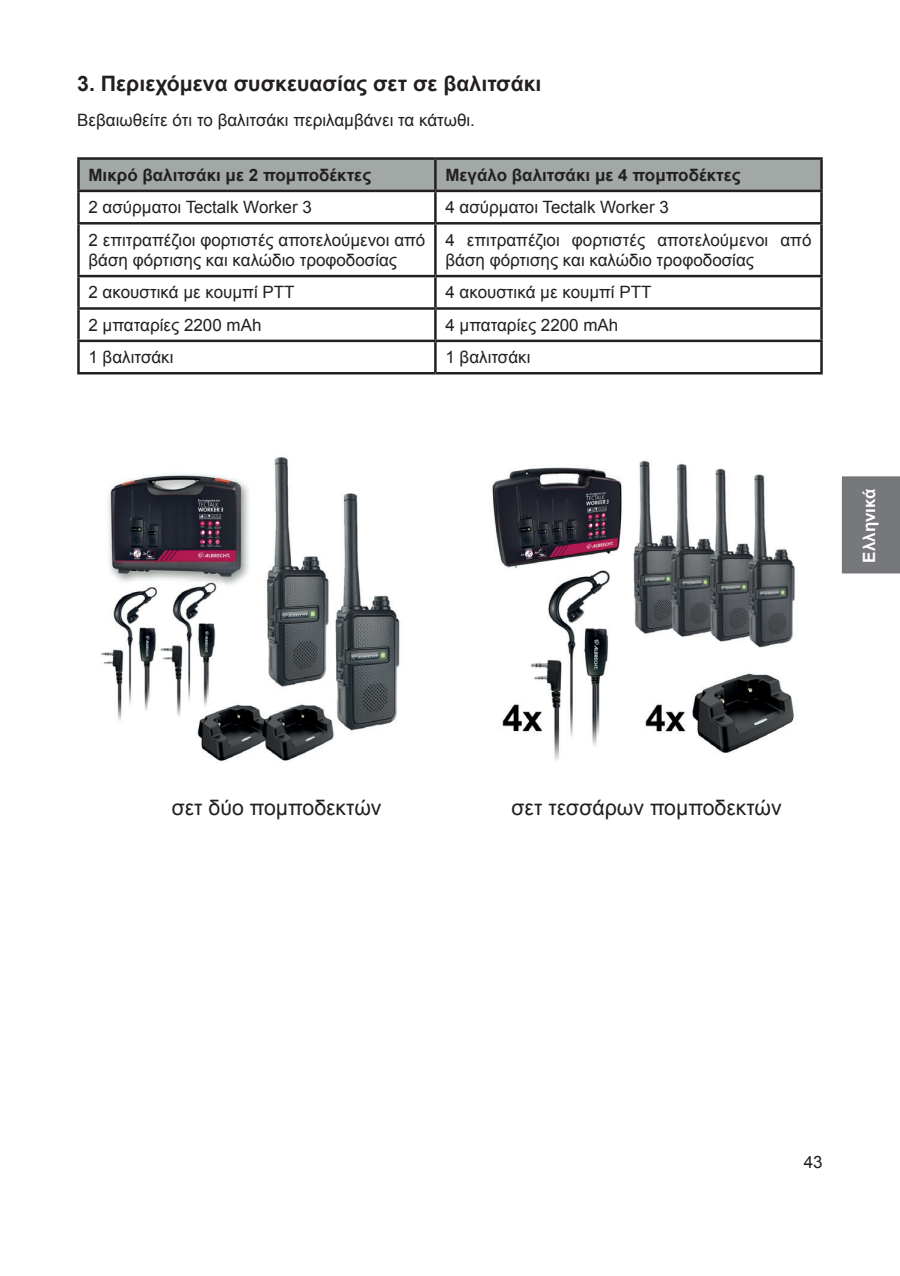
<style>
.page{position:relative;width:900px;height:1276px;background:#fff}
.page>*{position:absolute;margin:0;border:0;box-sizing:border-box;transform-origin:0 0}
.t1{font:21.25px "Arial";color:#231f20}
.t2{font:700 21.25px "Arial";color:#231f20}
.t3{font:17px/20.5px "Arial";color:#231f20}
.t4{font:700 17px "Arial";color:#231f20}
.t5{font:700 17px "Arial";color:#fff}
</style>
<div class="page">
<div style="left:842px;top:476px;width:58px;height:97px;background:#76787b"></div>
<div style="left:80px;top:160px;width:740px;height:30px;background:#a1a8a5"></div>
<hr style="left:77px;top:157px;width:358px;height:3px;background:#231f20">
<hr style="left:77px;top:160px;width:3px;height:30px;background:#231f20">
<hr style="left:435px;top:157px;width:388px;height:3px;background:#231f20">
<hr style="left:434px;top:160px;width:3px;height:30px;background:#231f20">
<hr style="left:820px;top:160px;width:3px;height:30px;background:#231f20">
<hr style="left:77px;top:190px;width:358px;height:2px;background:#231f20">
<hr style="left:77px;top:192px;width:3px;height:30px;background:#231f20">
<hr style="left:435px;top:190px;width:388px;height:2px;background:#231f20">
<hr style="left:434px;top:192px;width:3px;height:30px;background:#231f20">
<hr style="left:820px;top:192px;width:3px;height:30px;background:#231f20">
<hr style="left:77px;top:222px;width:358px;height:2px;background:#231f20">
<hr style="left:77px;top:224px;width:3px;height:51px;background:#231f20">
<hr style="left:435px;top:222px;width:388px;height:2px;background:#231f20">
<hr style="left:434px;top:224px;width:3px;height:51px;background:#231f20">
<hr style="left:820px;top:224px;width:3px;height:51px;background:#231f20">
<hr style="left:77px;top:275px;width:358px;height:2px;background:#231f20">
<hr style="left:77px;top:277px;width:3px;height:30px;background:#231f20">
<hr style="left:435px;top:275px;width:388px;height:2px;background:#231f20">
<hr style="left:434px;top:277px;width:3px;height:30px;background:#231f20">
<hr style="left:820px;top:277px;width:3px;height:30px;background:#231f20">
<hr style="left:77px;top:307px;width:358px;height:3px;background:#231f20">
<hr style="left:77px;top:310px;width:3px;height:30px;background:#231f20">
<hr style="left:435px;top:307px;width:388px;height:3px;background:#231f20">
<hr style="left:434px;top:310px;width:3px;height:30px;background:#231f20">
<hr style="left:820px;top:310px;width:3px;height:30px;background:#231f20">
<hr style="left:77px;top:340px;width:358px;height:2px;background:#231f20">
<hr style="left:77px;top:342px;width:3px;height:30px;background:#231f20">
<hr style="left:435px;top:340px;width:388px;height:2px;background:#231f20">
<hr style="left:434px;top:342px;width:3px;height:30px;background:#231f20">
<hr style="left:820px;top:342px;width:3px;height:30px;background:#231f20">
<hr style="left:77px;top:372px;width:358px;height:2px;background:#231f20">
<hr style="left:435px;top:372px;width:388px;height:2px;background:#231f20">
<img style="left:101px;top:457px;width:694px;height:305px">
<p class="t2" style="left:77px;top:70px;width:466px">3. Περιεχόμενα συσκευασίας σετ σε βαλιτσάκι</p>
<p class="t3" style="left:77px;top:110px;width:399px">Βεβαιωθείτε ότι το βαλιτσάκι περιλαμβάνει τα κάτωθι.</p>
<p class="t4" style="left:88px;top:164px;width:284px">Μικρό βαλιτσάκι με 2 πομποδέκτες</p>
<p class="t4" style="left:445px;top:164px;width:297px">Μεγάλο βαλιτσάκι με 4 πομποδέκτες</p>
<p class="t3" style="left:88px;top:197px;width:225px">2 ασύρματοι Tectalk Worker 3</p>
<p class="t3" style="left:445px;top:197px;width:225px">4 ασύρματοι Tectalk Worker 3</p>
<p class="t3" style="left:88px;top:230px;width:338px">2 επιτραπέζιοι φορτιστές αποτελούμενοι από βάση φόρτισης και καλώδιο τροφοδοσίας</p>
<p class="t3" style="left:445px;top:230px;width:368px">4 επιτραπέζιοι φορτιστές αποτελούμενοι από βάση φόρτισης και καλώδιο τροφοδοσίας</p>
<p class="t3" style="left:88px;top:282px;width:208px">2 ακουστικά με κουμπί PTT</p>
<p class="t3" style="left:445px;top:282px;width:208px">4 ακουστικά με κουμπί PTT</p>
<p class="t3" style="left:88px;top:315px;width:175px">2 μπαταρίες 2200 mAh</p>
<p class="t3" style="left:445px;top:315px;width:175px">4 μπαταρίες 2200 mAh</p>
<p class="t3" style="left:88px;top:347px;width:87px">1 βαλιτσάκι</p>
<p class="t3" style="left:445px;top:347px;width:87px">1 βαλιτσάκι</p>
<p class="t5" style="left:858px;top:562px;width:76px;rotate:-90deg">Ελληνικά</p>
<p class="t1" style="left:172px;top:794px;width:211px">σετ δύο πομποδεκτών</p>
<p class="t1" style="left:512px;top:794px;width:272px">σετ τεσσάρων πομποδεκτών</p>
<p class="t3" style="left:804px;top:1152px;width:20px">43</p>
</div>
